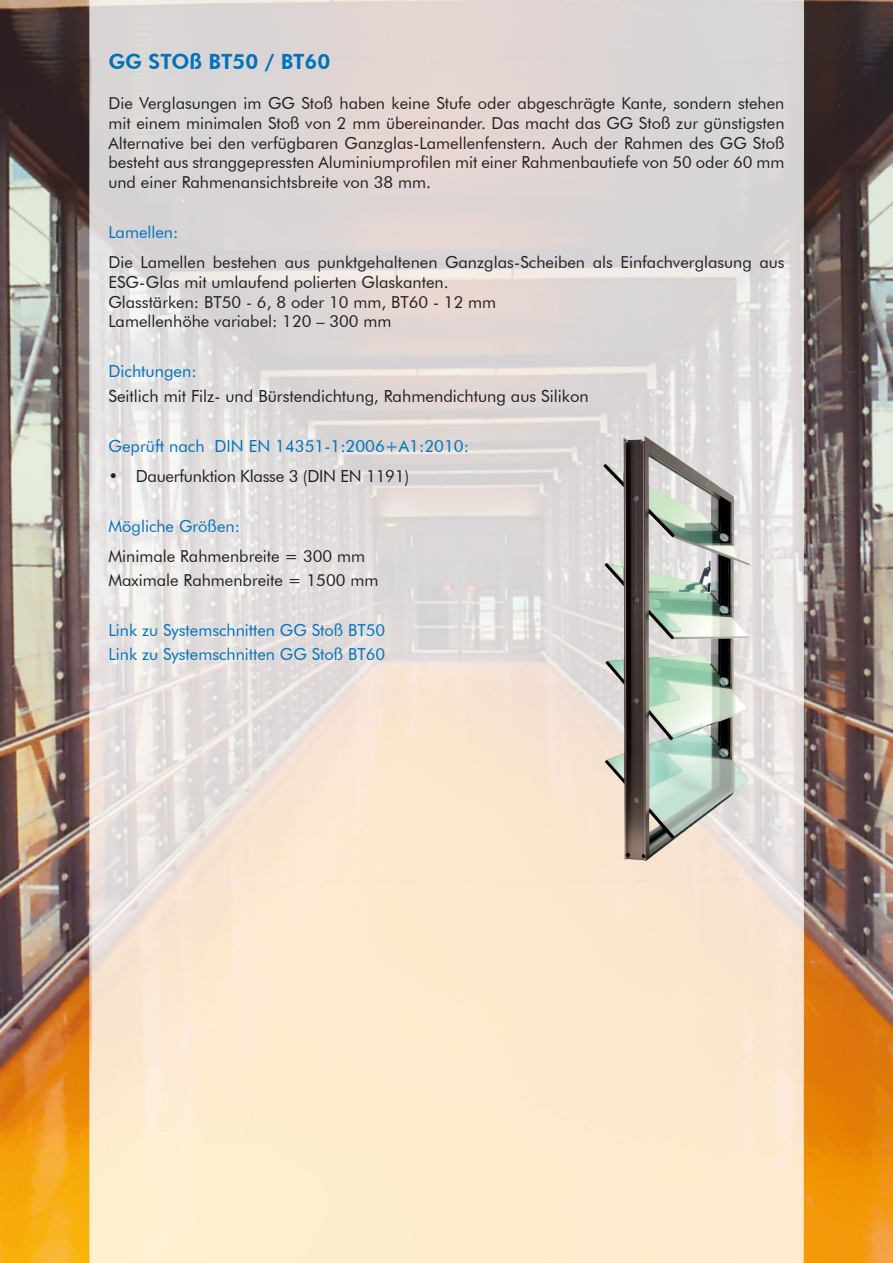
<style>
.page{position:relative;width:893px;height:1263px;background:#fff}
.page>*{position:absolute;margin:0;border:0;box-sizing:border-box;transform-origin:0 0}
.t1{font:800 21px "Futura BT";color:#0072bc}
.t2{font:16.65px "Futura BT";color:#231f20}
.t3{font:16.65px "Futura BT";color:#0072bc}
.t4{font:16.5px/19.8px "Futura BT";color:#231f20}
.t5{font:16.5px/24px "Futura BT";color:#0072bc}
</style>
<div class="page">
<img style="left:0;top:0;width:893px;height:1263px">
<img style="left:604px;top:435px;width:150px;height:425px">
<p class="t1" style="left:108px;top:49px;width:223px">GG STOß BT50 / BT60</p>
<p class="t4" style="left:108px;top:93px;width:678px;text-align:justify">Die Verglasungen im GG Stoß haben keine Stufe oder abgeschrägte Kante, sondern stehen mit einem minimalen Stoß von 2 mm übereinander. Das macht das GG Stoß zur günstigsten Alternative bei den verfügbaren Ganzglas-Lamellenfenstern. Auch der Rahmen des GG Stoß besteht aus stranggepressten Aluminiumprofilen mit einer Rahmenbautiefe von 50 oder 60 mm und einer Rahmenansichtsbreite von 38 mm.</p>
<p class="t5" style="left:108px;top:220px;width:72px">Lamellen:</p>
<p class="t4" style="left:108px;top:252px;width:678px">Die Lamellen bestehen aus punktgehaltenen Ganzglas-Scheiben als Einfachverglasung aus ESG-Glas mit umlaufend polierten Glaskanten.<br>Glasstärken: BT50 - 6, 8 oder 10 mm, BT60 - 12 mm<br>Lamellenhöhe variabel: 120 – 300 mm</p>
<p class="t3" style="left:108px;top:361px;width:90px">Dichtungen:</p>
<p class="t2" style="left:108px;top:386px;width:482px">Seitlich mit Filz- und Bürstendichtung, Rahmendichtung aus Silikon</p>
<p class="t3" style="left:108px;top:436px;width:362px">Geprüft nach DIN EN 14351-1:2006+A1:2010:</p>
<p class="t2" style="left:108px;top:466px;width:302px">• Dauerfunktion Klasse 3 (DIN EN 1191)</p>
<p class="t5" style="left:108px;top:514px;width:133px">Mögliche Größen:</p>
<p class="t4" style="left:108px;top:544px;width:271px;line-height:24px">Minimale Rahmenbreite = 300 mm<br>Maximale Rahmenbreite = 1500 mm</p>
<p class="t5" style="left:108px;top:618px;width:278px">Link zu Systemschnitten GG Stoß BT50<br>Link zu Systemschnitten GG Stoß BT60</p>
</div>
